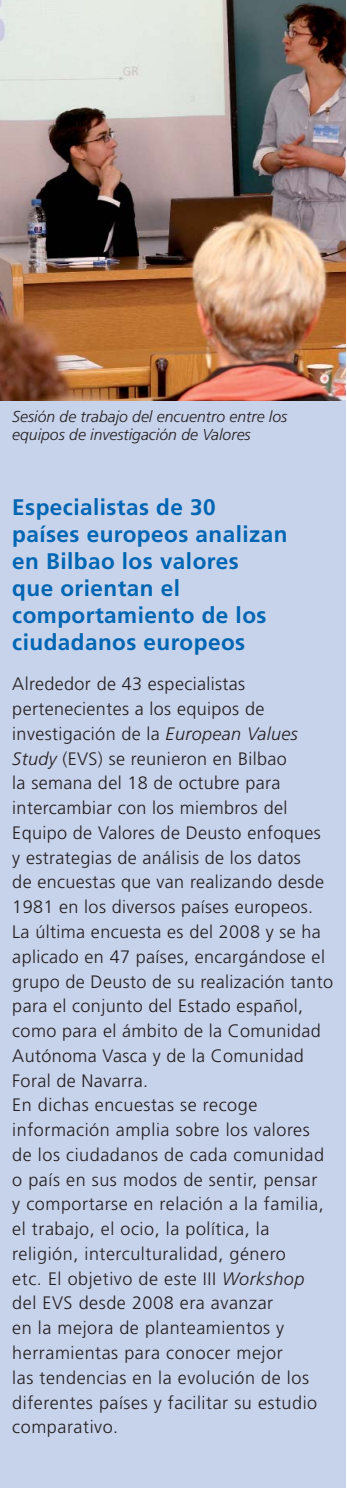
<style>
.page{position:relative;width:347px;height:1488px;background:#fff}
.page>*{position:absolute;margin:0;border:0;box-sizing:border-box;transform-origin:0 0}
.t1{font:700 22.5px/27px "Frutiger LT Std";letter-spacing:.02em;color:#0066b3}
.t2{font:300 18px/24.8px "Frutiger LT Std";letter-spacing:.02em;color:#231f20}
.t3{font:italic 300 15.75px/18px "Frutiger LT Std";color:#231f20}
.s1{font-style:italic}
</style>
<div class="page">
<div style="left:0;top:0;width:346px;height:1487px;background:#c7d2eb"></div>
<img style="left:0;top:0;width:346px;height:400px">
<p class="t3" style="left:12px;top:409px;width:276px">Sesión de trabajo del encuentro entre los equipos de investigación de Valores</p>
<p class="t1" style="left:12px;top:495px;width:276px">Especialistas de 30 países europeos analizan en Bilbao los valores<br>que orientan el comportamiento de los ciudadanos europeos</p>
<p class="t2" style="left:12px;top:673px;width:322px">Alrededor de 43 especialistas pertenecientes a los equipos de investigación de la <span class="s1">European Values Study</span> (EVS) se reunieron en Bilbao<br>la semana del 18 de octubre para intercambiar con los miembros del Equipo de Valores de Deusto enfoques y estrategias de análisis de los datos<br>de encuestas que van realizando desde 1981 en los diversos países europeos.<br>La última encuesta es del 2008 y se ha aplicado en 47 países, encargándose el grupo de Deusto de su realización tanto para el conjunto del Estado español, como para el ámbito de la Comunidad Autónoma Vasca y de la Comunidad Foral de Navarra.<br>En dichas encuestas se recoge información amplia sobre los valores de los ciudadanos de cada comunidad o país en sus modos de sentir, pensar<br>y comportarse en relación a la familia, el trabajo, el ocio, la política, la religión, interculturalidad, género<br>etc. El objetivo de este III <span class="s1">Workshop </span>del EVS desde 2008 era avanzar<br>en la mejora de planteamientos y herramientas para conocer mejor<br>las tendencias en la evolución de los diferentes países y facilitar su estudio comparativo.</p>
</div>
